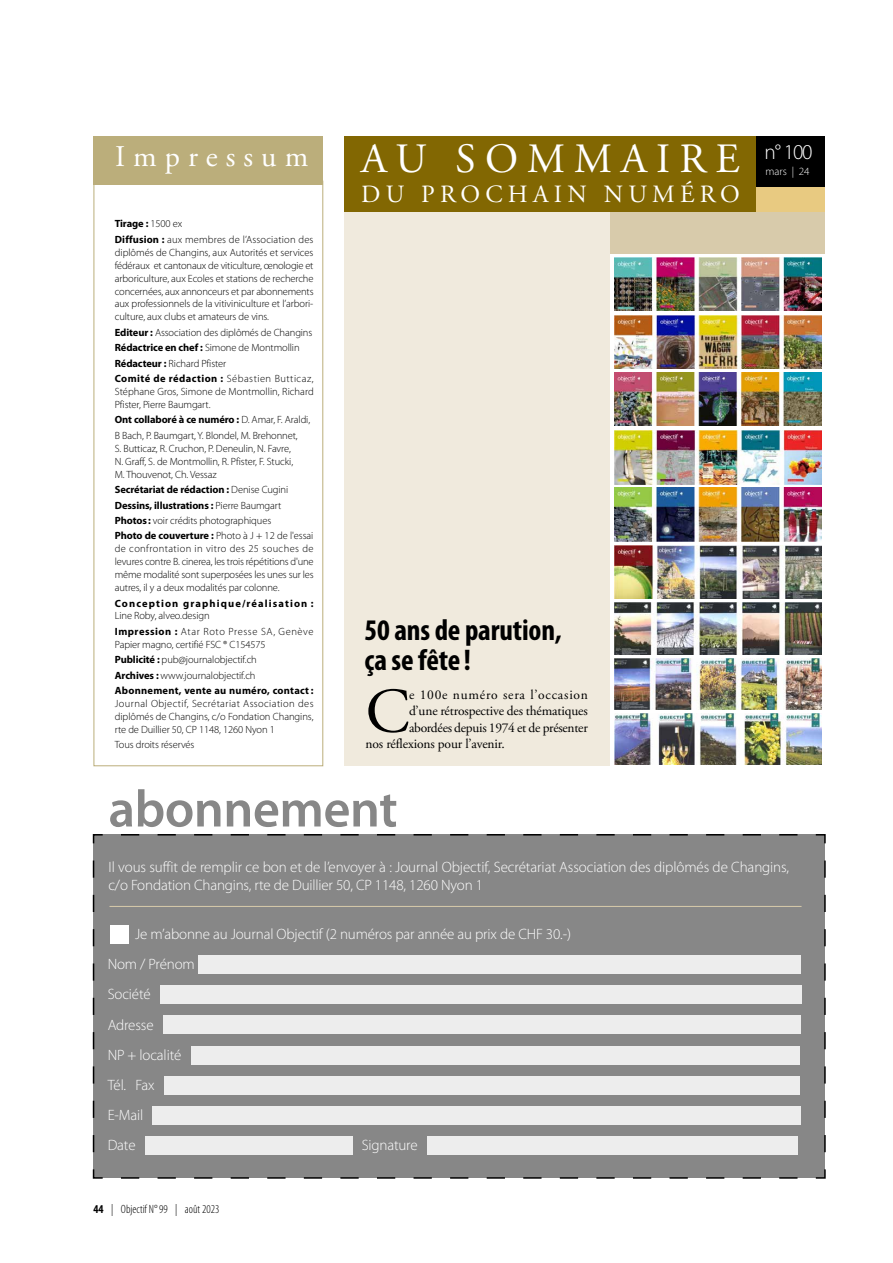
<style>
.page{position:relative;width:893px;height:1263px;background:#fff}
.page>*{position:absolute;margin:0;border:0;box-sizing:border-box;transform-origin:0 0}
.t1{font:63.3px "Adobe Garamond Pro";color:#000}
.t2{font:600 52.5px "Myriad Pro";letter-spacing:-.01em;color:#878787}
.t3{font:41.7px "Adobe Garamond Pro";letter-spacing:.22em;color:#fff}
.t4{font:700 condensed 30px/30px "Myriad Pro";letter-spacing:-.005em;color:#000}
.t5{font:30px "Adobe Garamond Pro";letter-spacing:.27em;color:#fff}
.t6{font:24.75px "Adobe Garamond Pro";letter-spacing:.215em;color:#fff}
.t7{font:300 21.3px "Myriad Pro";color:#fff}
.t8{font:300 15px/30.2px "Myriad Pro";letter-spacing:-.01em;color:#fff}
.t9{font:13.5px "Adobe Garamond Pro";letter-spacing:-.01em;color:#000}
.t10{font:13.5px "Adobe Garamond Pro";letter-spacing:.055em;color:#000}
.t11{font:300 condensed 12px "Myriad Pro";color:#000}
.t12{font:300 11.1px "Myriad Pro";color:#fff}
.t13{font:300 10.5px/12.9px "Myriad Pro";letter-spacing:-.01em;color:#000}
.t14{font:300 10.5px/15.5px "Myriad Pro";letter-spacing:.035em;color:#000}
.t15{font:300 10.5px/15.5px "Myriad Pro";letter-spacing:.015em;color:#000}
.t16{font:700 10.5px "Myriad Pro";letter-spacing:.105em;color:#000}
.s1{font-weight:700}
</style>
<div class="page">
<div style="left:344px;top:212px;width:481px;height:554px;background:#f0eadd"></div>
<div style="left:94px;top:181px;width:229px;height:585px;border:1px solid #bbae7b"></div>
<div style="left:92px;top:834px;width:734px;height:345px;background:#878787"></div>
<div style="left:94px;top:136px;width:229px;height:48px;background:#bbae7b"></div>
<div style="left:111px;top:925px;width:18px;height:18px;background:#fff"></div>
<div style="left:198px;top:955px;width:602px;height:18px;background:#ededed"></div>
<div style="left:160px;top:985px;width:641px;height:19px;background:#ededed"></div>
<div style="left:163px;top:1016px;width:638px;height:18px;background:#ededed"></div>
<div style="left:191px;top:1046px;width:608px;height:18px;background:#ededed"></div>
<div style="left:164px;top:1076px;width:635px;height:18px;background:#ededed"></div>
<div style="left:153px;top:1106px;width:648px;height:19px;background:#ededed"></div>
<div style="left:145px;top:1137px;width:207px;height:18px;background:#ededed"></div>
<div style="left:427px;top:1137px;width:370px;height:18px;background:#ededed"></div>
<hr style="left:109px;top:906px;width:692px;height:1px;background:#d8cbab">
<div style="left:611px;top:212px;width:214px;height:554px;background:#d8cbab"></div>
<div style="left:344px;top:136px;width:413px;height:76px;background:#826702"></div>
<div style="left:757px;top:136px;width:68px;height:51px;background:#000"></div>
<div style="left:757px;top:187px;width:68px;height:25px;background:#e8ca81"></div>
<div style="left:611px;top:254px;width:214px;height:60px;background:#fff"></div>
<img style="left:615px;top:257px;width:206px;height:54px">
<div style="left:611px;top:312px;width:214px;height:60px;background:#fff"></div>
<img style="left:615px;top:315px;width:206px;height:54px">
<svg style="left:611px;top:372px;width:214px;height:56px"></svg>
<img style="left:615px;top:372px;width:206px;height:53px">
<svg style="left:611px;top:428px;width:214px;height:57px"></svg>
<img style="left:615px;top:430px;width:206px;height:54px">
<svg style="left:611px;top:485px;width:214px;height:57px"></svg>
<img style="left:615px;top:488px;width:206px;height:53px">
<div style="left:611px;top:542px;width:214px;height:60px;background:#fff"></div>
<img style="left:615px;top:545px;width:206px;height:54px">
<div style="left:611px;top:599px;width:214px;height:60px;background:#fff"></div>
<img style="left:615px;top:602px;width:206px;height:53px">
<div style="left:611px;top:655px;width:214px;height:60px;background:#fff"></div>
<img style="left:615px;top:658px;width:206px;height:52px">
<div style="left:611px;top:710px;width:214px;height:60px;background:#fff"></div>
<img style="left:615px;top:713px;width:206px;height:52px">
<h3 class="t5" style="left:115px;top:138px;width:195px">Impressum</h3>
<p class="t15" style="left:115px;top:216px;width:200px"><span class="s1">Tirage :</span> 1500 ex<br><span class="s1">Diffusion :</span> aux membres de l’Association des</p>
<p class="t13" style="left:115px;top:246px;width:200px;text-align:justify">diplômés de Changins, aux Autorités et services fédéraux et cantonaux de viticulture, œnologie et arboriculture, aux Ecoles et stations de recherche concernées, aux annonceurs et par abonnements aux professionnels de la vitiviniculture et l’arbori&shy;culture, aux clubs et amateurs de vins.</p>
<p class="t13" style="left:115px;top:324px;width:200px;line-height:15.5px"><span class="s1">Editeur :</span> Association des diplômés de Changins <span class="s1">Rédactrice en chef :</span> Simone de Montmollin <span class="s1">Rédacteur :</span> Richard Pfister<br><span class="s1">Comité de rédaction :</span> Sébastien Butticaz,</p>
<p class="t13" style="left:115px;top:385px;width:200px">Stéphane Gros, Simone de Montmollin, Richard<br>Pfister, Pierre Baumgart.</p>
<p class="t13" style="left:115px;top:412px;width:197px;line-height:15.5px"><span class="s1">Ont collaboré à ce numéro :</span> D. Amar, F. Araldi,<br>B Bach, P. Baumgart, Y. Blondel, M. Brehonnet,</p>
<p class="t13" style="left:115px;top:442px;width:180px">S. Butticaz, R. Cruchon, P. Deneulin, N. Favre,<br>N. Graff, S. de Montmollin, R. Pfister, F. Stucki,<br>M. Thouvenot, Ch. Vessaz</p>
<p class="t13" style="left:115px;top:482px;width:200px;line-height:15.5px"><span class="s1">Secrétariat de rédaction :</span> Denise Cugini <span class="s1">Dessins, illustrations :</span> Pierre Baumgart <span class="s1">Photos:</span> voir crédits photographiques<br><span class="s1">Photo de couverture :</span> Photo à J + 12 de l'essai</p>
<p class="t13" style="left:115px;top:542px;width:200px;text-align:justify">de confrontation in vitro des 25 souches de levures contre B. cinerea, les trois répétitions d'une même modalité sont superposées les unes sur les autres, il y a deux modalités par colonne.</p>
<p class="t16" style="left:115px;top:596px;width:200px">Conception graphique/réalisation :</p>
<p class="t14" style="left:115px;top:608px;width:200px">Line Roby, alveo.design<br><span class="s1">Impression :</span> Atar Roto Presse SA, Genève</p>
<p class="t13" style="left:115px;top:636px;width:200px;line-height:15.5px">Papier magno, certifié FSC ® C154575<br><span class="s1">Publicité :</span> pub@journalobjectif.ch<br><span class="s1">Archives :</span> www.journalobjectif.ch <span class="s1">Abonnement, vente au numéro, contact:</span></p>
<p class="t13" style="left:115px;top:697px;width:200px;text-align:justify">Journal Objectif, Secrétariat Association des diplômés de Changins, c/o Fondation Changins, rte de Duillier 50, CP 1148, 1260 Nyon 1</p>
<p class="t13" style="left:115px;top:738px;width:81px">Tous droits réservés</p>
<h3 class="t3" style="left:361px;top:134px;width:380px">AU SOMMAIRE</h3>
<h3 class="t6" style="left:361px;top:179px;width:380px">DU PROCHAIN NUMÉRO</h3>
<h3 class="t4" style="left:364px;top:614px;width:199px">50 ans de parution, ça se fête !</h3>
<h1 class="t1" style="left:366px;top:674px;width:46px">C</h1>
<p class="t10" style="left:409px;top:686px;width:180px">e 100e numéro sera l’occasion</p>
<p class="t9" style="left:409px;top:703px;width:180px">d’une rétrospective des thématiques</p>
<p class="t9" style="left:409px;top:719px;width:180px">abordées depuis 1974 et de présenter</p>
<p class="t9" style="left:366px;top:736px;width:141px">nos réflexions pour l’avenir.</p>
<h2 class="t2" style="left:108px;top:775px;width:291px">abonnement</h2>
<h3 class="t7" style="left:764px;top:139px;width:50px">n° 100</h3>
<p class="t12" style="left:765px;top:165px;width:46px">mars | 24</p>
<h3 class="t8" style="left:108px;top:858px;width:682px;line-height:18px">Il vous suffit de remplir ce bon et de l’envoyer à : Journal Objectif, Secrétariat Association des diplômés de Changins, c/o Fondation Changins, rte de Duillier 50, CP 1148, 1260 Nyon 1</h3>
<h3 class="t8" style="left:108px;top:919px;width:465px;text-indent:27px">Je m’abonne au Journal Objectif (2 numéros par année au prix de CHF 30.-)<br>Nom / Prénom<br>Société<br>Adresse<br>NP + localité<br>Tél. Fax<br>E-Mail<br>Date</h3>
<h3 class="t8" style="left:362px;top:1130px;width:57px">Signature</h3>
<p class="t11" style="left:94px;top:1202px;width:127px"><span class="s1">44</span> | Objectif N° 99 | août 2023</p>
</div>
